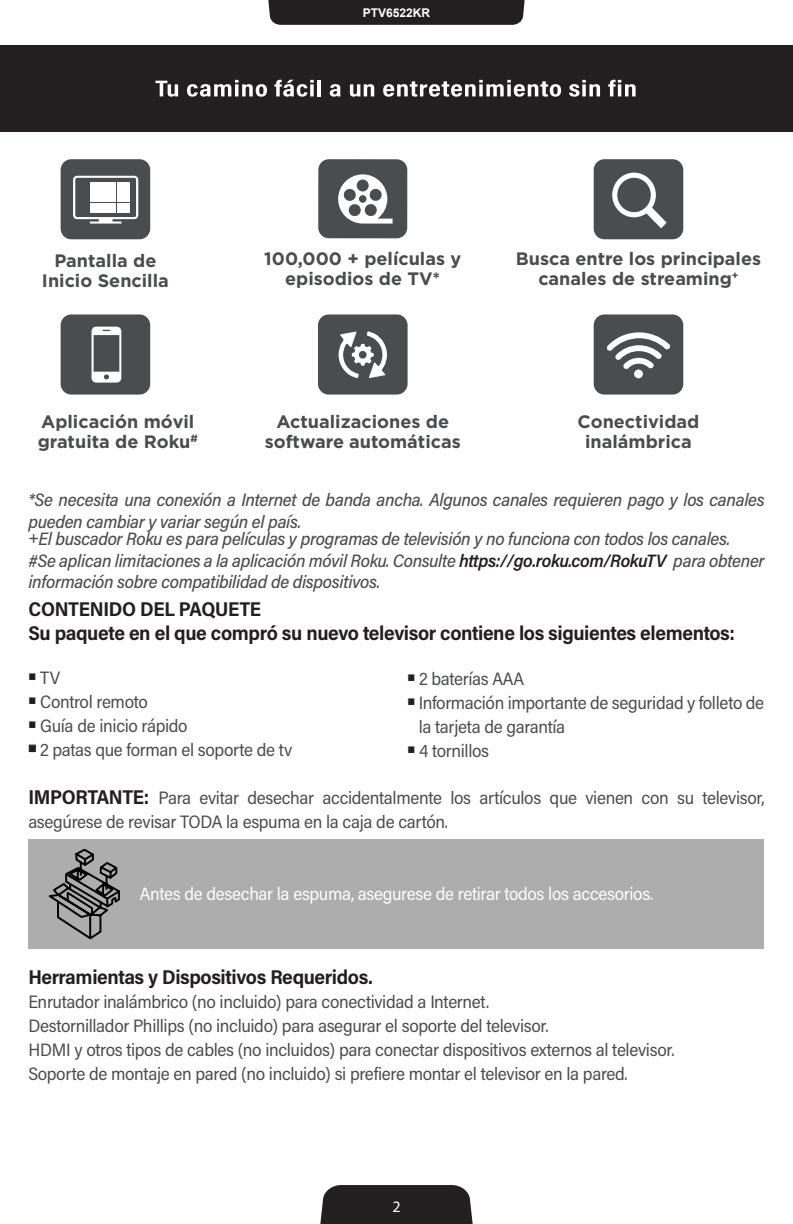
<style>
.page{position:relative;width:793px;height:1224px;background:#fff}
.page>*{position:absolute;margin:0;border:0;box-sizing:border-box;transform-origin:0 0}
.t1{font:700 20px "Acumin Pro Semi Cond";letter-spacing:-.02em;color:#231f20}
.t2{font:18px/24px "Acumin Pro Semi Cond";letter-spacing:-.02em;color:#4b4c4d}
.t3{font:italic 500 18px/21.6px "Acumin Pro Semi Cond";letter-spacing:-.02em;color:#4b4c4d}
.t4{font:700 18px/20px "Gotham";color:#4b4c4d}
.t5{font:18px "Acumin Pro Semi Cond";letter-spacing:-.02em;color:#fff}
.t6{font:16px "Myriad Pro";color:#fff}
.t7{font:700 12px "Arial";color:#fff}
.s1{font-weight:600;color:#231f20}
.s2{font-weight:900;font-size:30px;color:#231f20}
.s3{font-weight:700;font-size:20px;color:#231f20}
</style>
<div class="page">
<div style="left:320px;top:1185px;width:153px;height:39px;background:#231f20"></div>
<div style="left:268px;top:0;width:257px;height:25px;background:#231f20"></div>
<div style="left:28px;top:840px;width:736px;height:109px;background:#adadad"></div>
<div style="left:0;top:45px;width:793px;height:87px;background:#231f20"></div>
<svg style="left:155px;top:81px;width:23px;height:16px"></svg>
<svg style="left:187px;top:80px;width:80px;height:17px"></svg>
<svg style="left:274px;top:80px;width:40px;height:17px"></svg>
<hr style="left:317px;top:80px;width:4px;height:16px;background:#fff">
<svg style="left:330px;top:84px;width:10px;height:13px"></svg>
<svg style="left:350px;top:84px;width:24px;height:13px"></svg>
<svg style="left:383px;top:80px;width:178px;height:17px"></svg>
<svg style="left:569px;top:80px;width:31px;height:17px"></svg>
<svg style="left:608px;top:80px;width:27px;height:16px"></svg>
<div style="left:61px;top:159px;width:89px;height:80px;background:#4b4c4d;border-radius:11px"></div>
<div style="left:318px;top:159px;width:89px;height:79px;background:#4b4c4d;border-radius:11px"></div>
<div style="left:593px;top:159px;width:90px;height:80px;background:#4b4c4d;border-radius:11px"></div>
<div style="left:318px;top:314px;width:89px;height:81px;background:#4b4c4d;border-radius:11px"></div>
<svg style="left:338px;top:331px;width:49px;height:47px"></svg>
<div style="left:61px;top:314px;width:89px;height:81px;background:#4b4c4d;border-radius:11px"></div>
<div style="left:593px;top:314px;width:90px;height:81px;background:#4b4c4d;border-radius:11px"></div>
<svg style="left:607px;top:332px;width:63px;height:37px"></svg>
<div style="left:634px;top:370px;width:9px;height:8px;background:#fff;border-radius:50%"></div>
<svg style="left:73px;top:176px;width:65px;height:48px"></svg>
<svg style="left:338px;top:174px;width:54px;height:50px"></svg>
<svg style="left:612px;top:173px;width:54px;height:55px"></svg>
<svg style="left:91px;top:327px;width:30px;height:56px"></svg>
<svg style="left:48px;top:848px;width:72px;height:92px"></svg>
<p class="t4" style="left:54px;top:250px;width:103px">Pantalla de</p>
<p class="t4" style="left:42px;top:270px;width:128px">Inicio Sencilla</p>
<p class="t7" style="left:363px;top:5px;width:69px">PTV6522KR</p>
<p class="t4" style="left:264px;top:248px;width:198px;text-align:center">100,000 + películas y episodios de TV*</p>
<p class="t4" style="left:516px;top:248px;width:247px">Busca entre los principales</p>
<p class="t4" style="left:538px;top:268px;width:202px">canales de streaming<sup>+</sup></p>
<p class="t4" style="left:38px;top:411px;width:161px">Aplicación móvil gratuita de Roku<sup>#</sup></p>
<p class="t4" style="left:276px;top:411px;width:174px">Actualizaciones de</p>
<p class="t4" style="left:265px;top:431px;width:198px">software automáticas</p>
<p class="t4" style="left:577px;top:411px;width:123px">Conectividad</p>
<p class="t4" style="left:585px;top:431px;width:108px">inalámbrica</p>
<p class="t3" style="left:28px;top:488px;width:737px">*Se necesita una conexión a Internet de banda ancha. Algunos canales requieren pago y los canales pueden cambiar y variar según el país.</p>
<p class="t3" style="left:28px;top:527px;width:703px">+El buscador Roku es para películas y programas de televisión y no funciona con todos los canales.</p>
<p class="t3" style="left:28px;top:549px;width:737px">#Se aplican limitaciones a la aplicación móvil Roku. Consulte <span class="s1">https://go.roku.com/RokuTV</span> para obtener información sobre compatibilidad de dispositivos.</p>
<p class="t1" style="left:28px;top:595px;width:234px">CONTENIDO DEL PAQUETE</p>
<p class="t1" style="left:28px;top:619px;width:708px">Su paquete en el que compró su nuevo televisor contiene los siguientes elementos:</p>
<p class="t2" style="left:28px;top:665px;width:34px"><span class="s2">·</span>TV</p>
<p class="t2" style="left:28px;top:689px;width:121px"><span class="s2">·</span> Control remoto</p>
<p class="t2" style="left:28px;top:713px;width:161px"><span class="s2">·</span> Guía de inicio rápido</p>
<p class="t2" style="left:28px;top:737px;width:265px"><span class="s2">·</span> 2 patas que forman el soporte de tv</p>
<p class="t2" style="left:28px;top:785px;width:737px"><span class="s3">IMPORTANTE:</span> Para evitar desechar accidentalmente los artículos que vienen con su televisor, asegúrese de revisar TODA la espuma en la caja de cartón.</p>
<p class="t2" style="left:407px;top:666px;width:118px"><span class="s2">·</span> 2 baterías AAA</p>
<p class="t2" style="left:407px;top:690px;width:358px"><span class="s2">·</span> Información importante de seguridad y folleto de</p>
<p class="t2" style="left:419px;top:714px;width:148px">la tarjeta de garantía</p>
<p class="t2" style="left:407px;top:738px;width:83px"><span class="s2">·</span> 4 tornillos</p>
<p class="t5" style="left:140px;top:881px;width:515px">Antes de desechar la espuma, asegurese de retirar todos los accesorios.</p>
<p class="t1" style="left:28px;top:963px;width:345px">Herramientas y Dispositivos Requeridos.</p>
<p class="t2" style="left:28px;top:989px;width:462px">Enrutador inalámbrico (no incluido) para conectividad a Internet.</p>
<p class="t2" style="left:28px;top:1013px;width:521px">Destornillador Phillips (no incluido) para asegurar el soporte del televisor.</p>
<p class="t2" style="left:28px;top:1037px;width:647px">HDMI y otros tipos de cables (no incluidos) para conectar dispositivos externos al televisor.</p>
<p class="t2" style="left:28px;top:1061px;width:600px">Soporte de montaje en pared (no incluido) si prefiere montar el televisor en la pared.</p>
<p class="t6" style="left:392px;top:1197px;width:10px">2</p>
</div>
